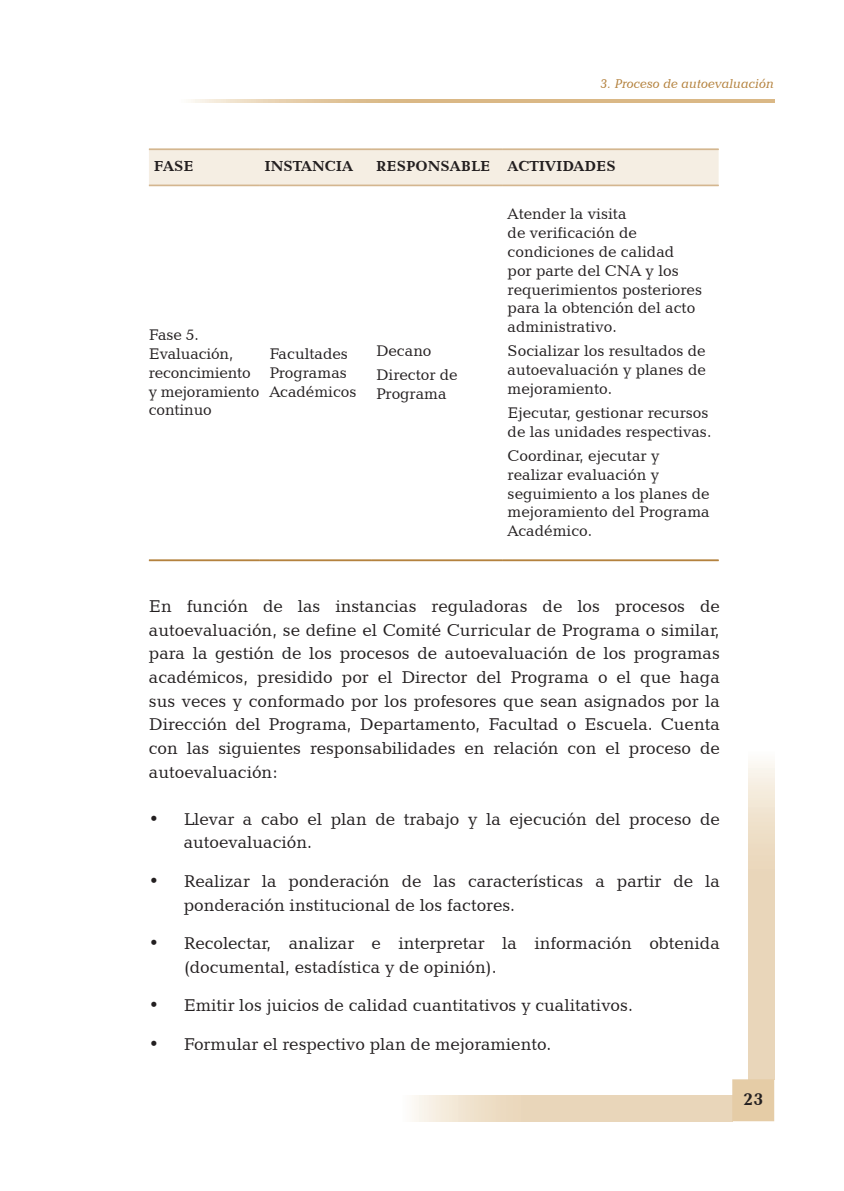
<style>
.page{position:relative;width:844px;height:1191px;background:#fff}
.page>*{position:absolute;margin:0;border:0;box-sizing:border-box;transform-origin:0 0}
.t1{font:17.5px/23.6px "Candida BT";color:#231f20}
.t2{font:700 17.5px "Candida BT";color:#231f20}
.t3{font:15.75px/18.9px "Candida BT";color:#231f20}
.t4{font:700 14.88px "Candida BT";color:#231f20}
.t5{font:italic 13.12px "Candida BT";color:#b3803b}
</style>
<div class="page">
<svg style="left:191px;top:99px;width:583px;height:4px;background:#dec095"></svg>
<svg style="left:412px;top:1095px;width:320px;height:4px"></svg>
<svg style="left:412px;top:1099px;width:320px;height:4px"></svg>
<svg style="left:412px;top:1104px;width:320px;height:3px"></svg>
<svg style="left:412px;top:1108px;width:320px;height:4px"></svg>
<svg style="left:412px;top:1113px;width:320px;height:3px"></svg>
<svg style="left:412px;top:1117px;width:320px;height:4px"></svg>
<svg style="left:770px;top:761px;width:4px;height:318px"></svg>
<svg style="left:766px;top:761px;width:3px;height:318px"></svg>
<svg style="left:761px;top:761px;width:4px;height:318px"></svg>
<svg style="left:757px;top:761px;width:3px;height:318px"></svg>
<svg style="left:752px;top:761px;width:4px;height:318px"></svg>
<svg style="left:748px;top:761px;width:3px;height:318px"></svg>
<div style="left:732px;top:1079px;width:42px;height:42px;background:#e5cca6"></div>
<div style="left:149px;top:150px;width:569px;height:35px;background:#f5eee3"></div>
<hr style="left:149px;top:559px;width:110px;height:1px;background:#b3803b">
<hr style="left:149px;top:560px;width:110px;height:1px;background:#b3803b">
<hr style="left:259px;top:559px;width:112px;height:1px;background:#b3803b">
<hr style="left:259px;top:560px;width:112px;height:1px;background:#b3803b">
<hr style="left:371px;top:559px;width:131px;height:1px;background:#b3803b">
<hr style="left:371px;top:560px;width:131px;height:1px;background:#b3803b">
<hr style="left:502px;top:559px;width:216px;height:1px;background:#b3803b">
<hr style="left:502px;top:560px;width:216px;height:1px;background:#b3803b">
<hr style="left:149px;top:149px;width:110px;height:1px;background:#d4b68f">
<hr style="left:259px;top:149px;width:112px;height:1px;background:#d4b68f">
<hr style="left:371px;top:149px;width:131px;height:1px;background:#d4b68f">
<hr style="left:502px;top:149px;width:216px;height:1px;background:#d4b68f">
<hr style="left:149px;top:185px;width:110px;height:1px;background:#d4b68f">
<hr style="left:259px;top:185px;width:112px;height:1px;background:#d4b68f">
<hr style="left:371px;top:185px;width:131px;height:1px;background:#d4b68f">
<hr style="left:502px;top:185px;width:216px;height:1px;background:#d4b68f">
<p class="t5" style="left:600px;top:76px;width:175px">3. Proceso de autoevaluación</p>
<p class="t4" style="left:154px;top:156px;width:41px">FASE</p>
<p class="t4" style="left:264px;top:156px;width:90px">INSTANCIA</p>
<p class="t4" style="left:376px;top:156px;width:241px">RESPONSABLE ACTIVIDADES</p>
<p class="t3" style="left:149px;top:325px;width:112px">Fase 5.<br>Evaluación, reconcimiento y mejoramiento continuo</p>
<p class="t3" style="left:269px;top:343px;width:89px">Facultades<br>Programas<br>Académicos</p>
<p class="t3" style="left:376px;top:338px;width:83px;line-height:23.8px">Decano<br>Director de</p>
<p class="t3" style="left:376px;top:384px;width:72px">Programa</p>
<p class="t3" style="left:507px;top:204px;width:196px">Atender la visita<br>de verificación de condiciones de calidad por parte del CNA y los requerimientos posteriores para la obtención del acto administrativo.</p>
<p class="t3" style="left:507px;top:341px;width:200px;text-align:justify">Socializar los resultados de autoevaluación y planes de mejoramiento.</p>
<p class="t3" style="left:507px;top:403px;width:205px">Ejecutar, gestionar recursos de las unidades respectivas.</p>
<p class="t3" style="left:507px;top:445px;width:203px">Coordinar, ejecutar y realizar evaluación y seguimiento a los planes de mejoramiento del Programa<br>Académico.</p>
<p class="t1" style="left:149px;top:594px;width:572px;text-align:justify">En función de las instancias reguladoras de los procesos de autoevaluación, se define el Comité Curricular de Programa o similar, para la gestión de los procesos de autoevaluación de los programas académicos, presidido por el Director del Programa o el que haga sus veces y conformado por los profesores que sean asignados por la Dirección del Programa, Departamento, Facultad o Escuela. Cuenta con las siguientes responsabilidades en relación con el proceso de autoevaluación:</p>
<p class="t1" style="left:184px;top:806px;width:537px;text-indent:-35px">• Llevar a cabo el plan de trabajo y la ejecución del proceso de autoevaluación.</p>
<p class="t1" style="left:184px;top:868px;width:537px;text-indent:-35px">• Realizar la ponderación de las características a partir de la ponderación institucional de los factores.</p>
<p class="t1" style="left:184px;top:931px;width:537px;text-indent:-35px">• Recolectar, analizar e interpretar la información obtenida (documental, estadística y de opinión).</p>
<p class="t1" style="left:149px;top:993px;width:485px">• Emitir los juicios de calidad cuantitativos y cualitativos.</p>
<p class="t1" style="left:149px;top:1031px;width:404px">• Formular el respectivo plan de mejoramiento.</p>
<p class="t2" style="left:743px;top:1088px;width:21px">23</p>
</div>
